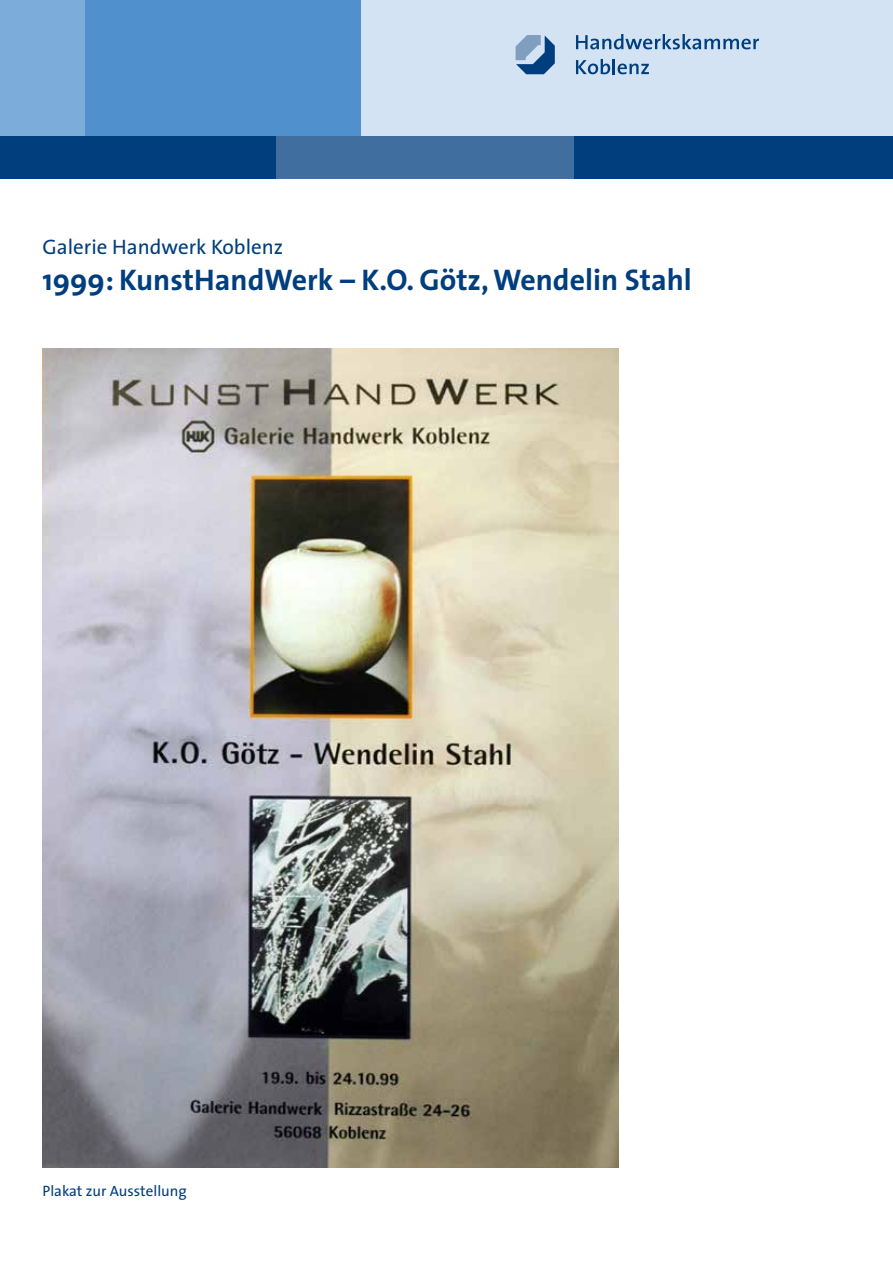
<style>
.page{position:relative;width:893px;height:1263px;background:#fff}
.page>*{position:absolute;margin:0;border:0;box-sizing:border-box;transform-origin:0 0}
.t1{font:700 30px "The Sans";color:#003e7e}
.t2{font:21px "The Sans";color:#003e7e}
.t3{font:15px "The Sans";color:#003e7e}
</style>
<div class="page">
<div style="left:0;top:0;width:85px;height:136px;background:#7cacda"></div>
<div style="left:85px;top:0;width:340px;height:136px;background:#5091cd"></div>
<div style="left:574px;top:136px;width:319px;height:43px;background:#003e7e"></div>
<div style="left:0;top:136px;width:276px;height:43px;background:#003e7e"></div>
<div style="left:276px;top:136px;width:298px;height:43px;background:#406e9e"></div>
<div style="left:361px;top:0;width:532px;height:136px;background:#d3e3f3"></div>
<svg style="left:576px;top:34px;width:183px;height:15px"></svg>
<svg style="left:576px;top:59px;width:73px;height:15px"></svg>
<svg style="left:516px;top:35px;width:39px;height:39px"></svg>
<img style="left:43px;top:349px;width:575px;height:818px">
<p class="t2" style="left:43px;top:233px;width:242px">Galerie Handwerk Koblenz</p>
<p class="t1" style="left:43px;top:261px;width:651px">1999: KunstHandWerk – K.O. Götz, Wendelin Stahl</p>
<p class="t3" style="left:43px;top:1181px;width:146px">Plakat zur Ausstellung</p>
</div>
